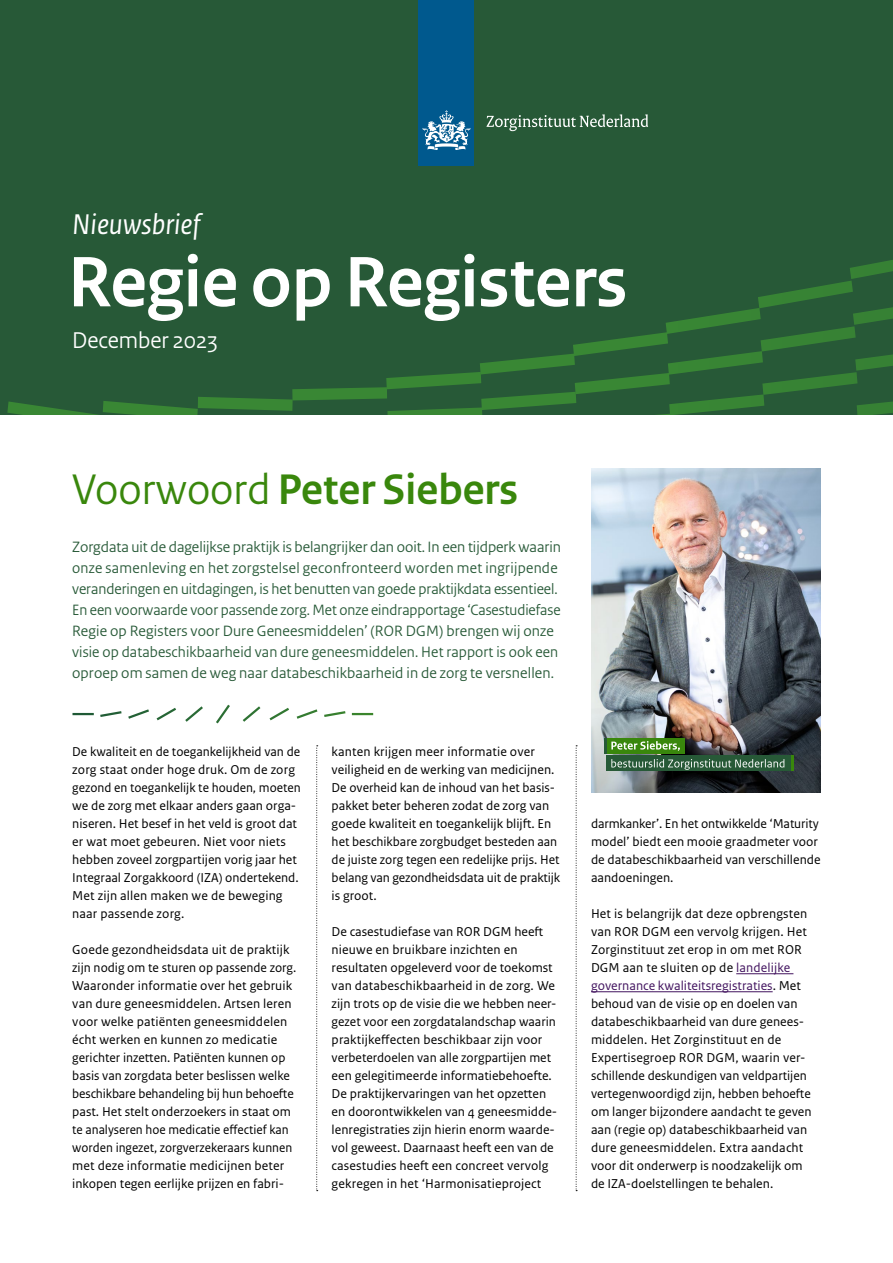
<style>
.page{position:relative;width:893px;height:1263px;background:#fff}
.page>*{position:absolute;margin:0;border:0;box-sizing:border-box;transform-origin:0 0}
.t1{font:700 75px "Rijksoverheid Sans Heading";color:#fff}
.t2{font:700 45px "Rijksoverheid Sans Heading";color:#39870c}
.t3{font:italic 30px "Rijksoverheid Sans Text";color:#fff}
.t4{font:24px "Rijksoverheid Sans Heading";color:#fff}
.t5{font:15.75px/21px "Rijksoverheid Sans Heading";letter-spacing:.01em;color:#275937}
.t6{font:13.5px/18px "Rijksoverheid Sans Text";color:#000}
.s1{font-weight:400}
.s2{color:#42145f}
</style>
<div class="page">
<div style="left:0;top:0;width:893px;height:414px;background:#275937"></div>
<svg style="left:7px;top:260px;width:886px;height:154px"></svg>
<div style="left:419px;top:0;width:55px;height:166px;background:#00598e"></div>
<svg style="left:423px;top:110px;width:47px;height:40px"></svg>
<svg style="left:486px;top:114px;width:162px;height:17px"></svg>
<hr style="left:736px;top:973px;width:57px;height:1px;background:#42145f">
<hr style="left:591px;top:991px;width:182px;height:1px;background:#42145f">
<svg style="left:316px;top:745px;width:2px;height:446px"></svg>
<svg style="left:576px;top:745px;width:1px;height:446px"></svg>
<img style="left:591px;top:468px;width:230px;height:324px">
<svg style="left:72px;top:705px;width:301px;height:18px"></svg>
<div style="left:607px;top:755px;width:187px;height:16px;background:#275937"></div>
<div style="left:606px;top:738px;width:78px;height:16px;background:#39870c"></div>
<hr style="left:604px;top:738px;width:3px;height:16px;background:#275937">
<hr style="left:791px;top:755px;width:3px;height:16px;background:#39870c">
<svg style="left:611px;top:741px;width:69px;height:10px"></svg>
<svg style="left:611px;top:759px;width:173px;height:11px"></svg>
<h3 class="t3" style="left:72px;top:208px;width:129px">Nieuwsbrief</h3>
<h1 class="t1" style="left:68px;top:240px;width:561px">Regie op Registers</h1>
<h3 class="t4" style="left:72px;top:326px;width:147px">December 2023</h3>
<h2 class="t2" style="left:72px;top:464px;width:447px"><span class="s1">Voorwoord</span> Peter Siebers</h2>
<p class="t5" style="left:72px;top:537px;width:490px">Zorgdata uit de dagelijkse praktijk is belangrijker dan ooit. In een tijdperk waarin onze samenleving en het zorgstelsel geconfronteerd worden met ingrijpende veranderingen en uitdagingen, is het benutten van goede praktijkdata essentieel.<br>En een voorwaarde voor passende zorg. Met onze eindrapportage ‘Casestudiefase Regie op Registers voor Dure Geneesmiddelen’ (ROR DGM) brengen wij onze visie op databeschikbaarheid van dure geneesmiddelen. Het rapport is ook een oproep om samen de weg naar databeschikbaarheid in de zorg te versnellen.</p>
<p class="t6" style="left:72px;top:743px;width:230px">De kwaliteit en de toegankelijkheid van de zorg staat onder hoge druk. Om de zorg gezond en toegankelijk te houden, moeten we de zorg met elkaar anders gaan orga&shy;niseren. Het besef in het veld is groot dat er wat moet gebeuren. Niet voor niets hebben zoveel zorgpartijen vorig jaar het Integraal Zorgakkoord (IZA) ondertekend.<br>Met zijn allen maken we de beweging naar passende zorg.</p>
<p class="t6" style="left:72px;top:941px;width:226px">Goede gezondheidsdata uit de praktijk zijn nodig om te sturen op passende zorg.<br>Waaronder informatie over het gebruik van dure geneesmiddelen. Artsen leren voor welke patiënten geneesmiddelen écht werken en kunnen zo medicatie gerichter inzetten. Patiënten kunnen op basis van zorgdata beter beslissen welke beschikbare behandeling bij hun behoefte past. Het stelt onderzoekers in staat om te analyseren hoe medicatie effectief kan worden ingezet, zorgverzekeraars kunnen met deze informatie medicijnen beter inkopen tegen eerlijke prijzen en fabri-</p>
<p class="t6" style="left:332px;top:743px;width:230px">kanten krijgen meer informatie over veiligheid en de werking van medicijnen.<br>De overheid kan de inhoud van het basis&shy;pakket beter beheren zodat de zorg van goede kwaliteit en toegankelijk blijft. En het beschikbare zorgbudget besteden aan de juiste zorg tegen een redelijke prijs. Het belang van gezondheidsdata uit de praktijk is groot.</p>
<p class="t6" style="left:332px;top:923px;width:227px">De casestudiefase van ROR DGM heeft nieuwe en bruikbare inzichten en resultaten opgeleverd voor de toekomst van databeschikbaarheid in de zorg. We zijn trots op de visie die we hebben neer&shy;gezet voor een zorgdatalandschap waarin praktijkeffecten beschikbaar zijn voor verbeterdoelen van alle zorgpartijen met een gelegitimeerde informatiebehoefte.<br>De praktijkervaringen van het opzetten en doorontwikkelen van 4 geneesmidde&shy;lenregistraties zijn hierin enorm waarde&shy;vol geweest. Daarnaast heeft een van de casestudies heeft een concreet vervolg gekregen in het ‘Harmonisatieproject</p>
<p class="t6" style="left:591px;top:815px;width:231px">darmkanker’. En het ontwikkelde ‘Maturity model’ biedt een mooie graadmeter voor de databeschikbaarheid van verschillende aandoeningen.</p>
<p class="t6" style="left:591px;top:905px;width:222px">Het is belangrijk dat deze opbrengsten van ROR DGM een vervolg krijgen. Het Zorginstituut zet erop in om met ROR DGM aan te sluiten op de <span class="s2">landelijke governance kwaliteitsregistraties</span>. Met behoud van de visie op en doelen van databeschikbaarheid van dure genees&shy;middelen. Het Zorginstituut en de Expertisegroep ROR DGM, waarin ver&shy;schillende deskundigen van veldpartijen vertegenwoordigd zijn, hebben behoefte om langer bijzondere aandacht te geven aan (regie op) databeschikbaarheid van dure geneesmiddelen. Extra aandacht voor dit onderwerp is noodzakelijk om de IZA-doelstellingen te behalen.</p>
</div>
